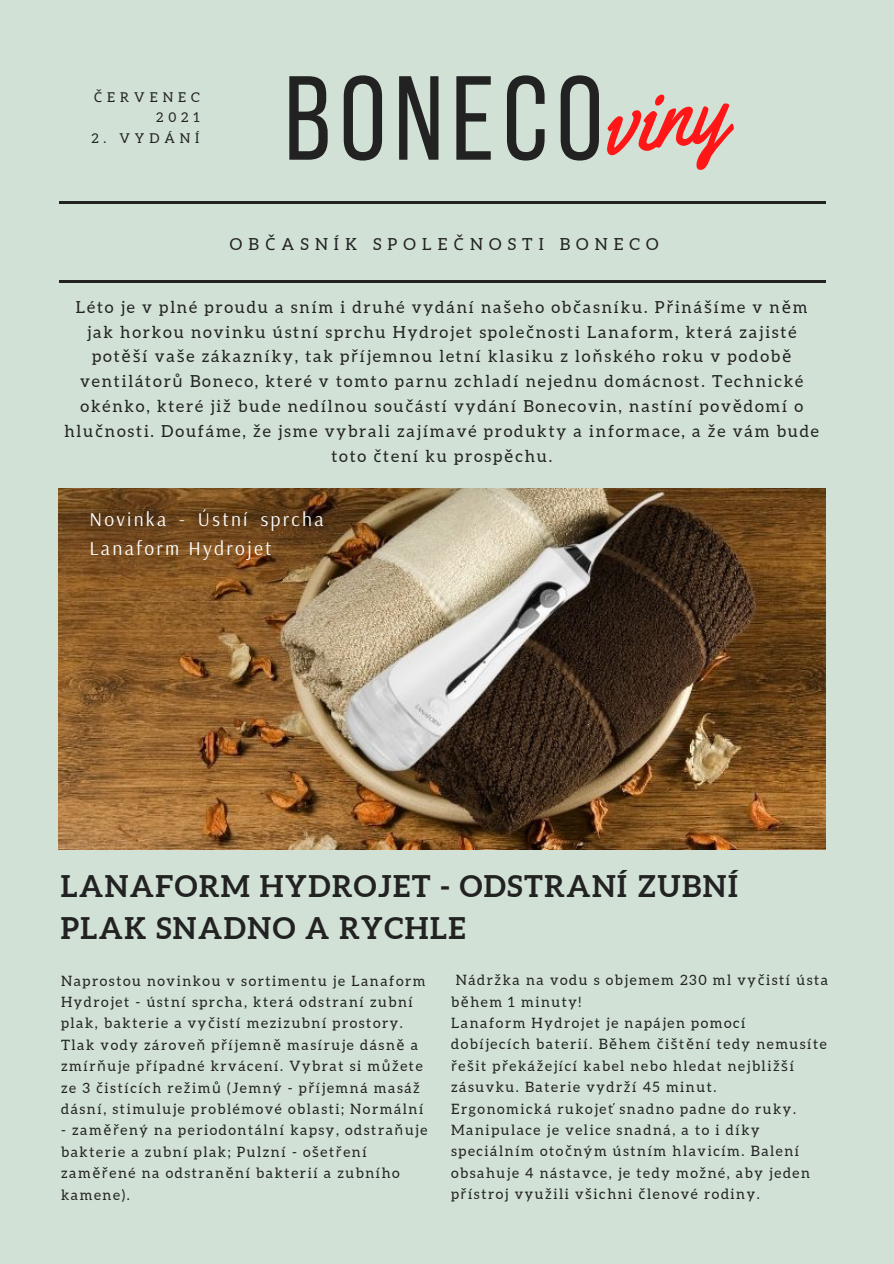
<style>
.page{position:relative;width:894px;height:1264px;background:#fff}
.page>*{position:absolute;margin:0;border:0;box-sizing:border-box;transform-origin:0 0}
.t1{font:119.25px "Bebas Neue";letter-spacing:.07em;color:#222}
.t2{font:92.4px "Yellowtail";color:#ff1616}
.t3{font:700 29.85px/41.7px "Aleo";letter-spacing:.05em;color:#222}
.t4{font:19.5px/29.2px "Arsenal";letter-spacing:.115em;color:#fff}
.t5{font:16.5px/24.8px "Aleo";letter-spacing:.11em;color:#222;text-align:center}
.t6{font:16.5px "Aleo";letter-spacing:.37em;color:#222}
.t7{font:14.25px/21.5px "Aleo";letter-spacing:.11em;color:#222}
.t8{font:13.5px/20.2px "Aleo";letter-spacing:.37em;color:#222;text-align:right}
.s1{font-family:"Noto Sans"}
</style>
<div class="page">
<div style="left:0;top:0;width:893px;height:1263px;background:#d1e1d5"></div>
<hr style="left:59px;top:281px;width:765px;height:2px;background:#222">
<hr style="left:59px;top:202px;width:765px;height:2px;background:#222">
<img style="left:59px;top:488px;width:765px;height:361px">
<p class="t8" style="left:94px;top:87px;width:107px"><span class="s1">Č</span>ERVENEC<br>2021</p>
<p class="t8" style="left:91px;top:128px;width:110px">2. VYDÁNÍ</p>
<p class="t1" style="left:284px;top:70px;width:320px">BONECO</p>
<p class="t2" style="left:594px;top:65px;width:126px;rotate:-7deg">viny</p>
<p class="t6" style="left:230px;top:235px;width:430px">OB<span class="s1">Č</span>ASNÍK SPOLE<span class="s1">Č</span>NOSTI BONECO</p>
<p class="t5" style="left:64px;top:294px;width:755px">Léto je v plné proudu a sním i druhé vydání na<span class="s1">š</span>eho ob<span class="s1">č</span>asníku. P<span class="s1">ř</span>iná<span class="s1">š</span>íme v n<span class="s1">ě</span>m jak horkou novinku ústní sprchu Hydrojet spole<span class="s1">č</span>nosti Lanaform, která zajisté pot<span class="s1">ěš</span>í va<span class="s1">š</span>e zákazníky, tak p<span class="s1">ř</span>íjemnou letní klasiku z lo<span class="s1">ň</span>ského roku v podob<span class="s1">ě </span>ventilátor<span class="s1">ů</span> Boneco, které v tomto parnu zchladí nejednu domácnost. Technické okénko, které ji<span class="s1">ž</span> bude nedílnou sou<span class="s1">č</span>ástí vydání Bonecovin, nastíní pov<span class="s1">ě</span>domí o hlu<span class="s1">č</span>nosti. Doufáme, <span class="s1">ž</span>e jsme vybrali zajímavé produkty a informace, a <span class="s1">ž</span>e vám bude toto <span class="s1">č</span>tení ku prosp<span class="s1">ě</span>chu.</p>
<p class="t4" style="left:89px;top:504px;width:236px">Novinka - Ústní sprcha<br>Lanaform Hydrojet</p>
<p class="t3" style="left:61px;top:865px;width:679px">LANAFORM HYDROJET - ODSTRANÍ ZUBNÍ<br>PLAK SNADNO A RYCHLE</p>
<p class="t7" style="left:61px;top:969px;width:366px">Naprostou novinkou v sortimentu je Lanaform Hydrojet - ústní sprcha, která odstraní zubní plak, bakterie a vy<span class="s1">č</span>istí mezizubní prostory.<br>Tlak vody zárove<span class="s1">ň</span> p<span class="s1">ř</span>íjemn<span class="s1">ě</span> masíruje dásn<span class="s1">ě</span> a zmír<span class="s1">ň</span>uje p<span class="s1">ř</span>ípadné krvácení. Vybrat si m<span class="s1">ůž</span>ete ze 3 <span class="s1">č</span>istících re<span class="s1">ž</span>im<span class="s1">ů</span> (Jemný - p<span class="s1">ř</span>íjemná masá<span class="s1">ž </span>dásní, stimuluje problémové oblasti; Normální</p>
<p class="t7" style="left:61px;top:1119px;width:368px">- zam<span class="s1">ěř</span>ený na periodontální kapsy, odstra<span class="s1">ň</span>uje bakterie a zubní plak; Pulzní - o<span class="s1">š</span>et<span class="s1">ř</span>ení zam<span class="s1">ěř</span>ené na odstran<span class="s1">ě</span>ní bakterií a zubního kamene).</p>
<p class="t7" style="left:451px;top:969px;width:378px;text-indent:5px">Nádr<span class="s1">ž</span>ka na vodu s objemem 230 ml vy<span class="s1">č</span>istí ústa b<span class="s1">ě</span>hem 1 minuty!</p>
<p class="t7" style="left:451px;top:1012px;width:377px">Lanaform Hydrojet je napájen pomocí dobíjecích baterií. B<span class="s1">ě</span>hem <span class="s1">č</span>i<span class="s1">š</span>t<span class="s1">ě</span>ní tedy nemusíte <span class="s1">ř</span>e<span class="s1">š</span>it p<span class="s1">ř</span>eká<span class="s1">ž</span>ející kabel nebo hledat nejbli<span class="s1">žš</span>í zásuvku. Baterie vydr<span class="s1">ž</span>í 45 minut.</p>
<p class="t7" style="left:451px;top:1097px;width:360px">Ergonomická rukoje<span class="s1">ť</span> snadno padne do ruky.<br>Manipulace je velice snadná, a to i díky speciálním oto<span class="s1">č</span>ným ústním hlavicím. Balení obsahuje 4 nástavce, je tedy mo<span class="s1">ž</span>né, aby jeden p<span class="s1">ř</span>ístroj vyu<span class="s1">ž</span>ili v<span class="s1">š</span>ichni <span class="s1">č</span>lenové rodiny.</p>
</div>
